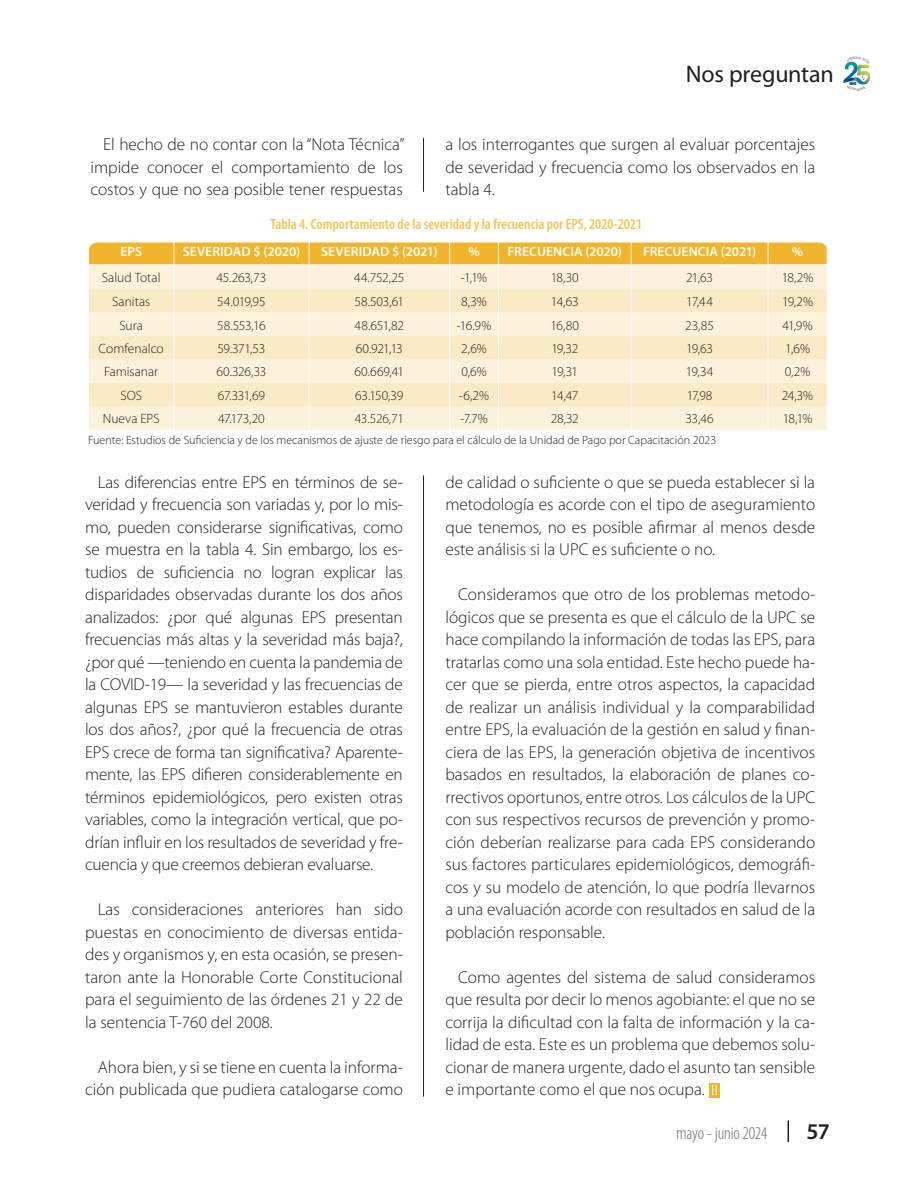
<style>
.page{position:relative;width:915px;height:1191px;background:#fff}
.page>*{position:absolute;margin:0;border:0;box-sizing:border-box;transform-origin:0 0}
.t1{font:24px "Myriad Pro";letter-spacing:-.01em;color:#231f20}
.t2{font:600 22.5px "Myriad Pro";color:#231f20}
.t3{font:300 condensed 18px "Myriad Pro";letter-spacing:-.01em;color:#6c6d70}
.TEXTO_GENERAL_OK{font:300 17.25px/22.5px "Myriad Pro";color:#231f20;text-align:justify}
.TITULO_GRAFICA_OCT_1{font:600 condensed 15px "Myriad Pro";color:#f4c358}
.TABLA_TEXTO_NUMEROS{font:300 13.5px "Myriad Pro";letter-spacing:-.015em;color:#231f20}
.TABLA_TITULO_Y_GRAFI{font:600 13.5px "Myriad Pro";color:#fff}
.FUENTE{font:300 12px "Myriad Pro";color:#231f20}
.t4{font:4.2px "Haettenschweiler";color:#00326d}
.t5{font:700 3.3px "Bebas Neue";color:#738a95}
</style>
<div class="page">
<svg style="left:787px;top:1120px;width:1px;height:21px"></svg>
<hr style="left:423px;top:138px;width:1px;height:54px;background:#231f20">
<hr style="left:423px;top:475px;width:1px;height:621px;background:#231f20">
<div style="left:89px;top:242px;width:738px;height:27px;background:#f1b52d;border-radius:9px"></div>
<div style="left:89px;top:264px;width:737px;height:166px;background:#fcf2dc"></div>
<svg style="left:89px;top:289px;width:737px;height:117px;background:#fbedcf"></svg>
<svg style="left:173px;top:242px;width:1px;height:188px"></svg>
<svg style="left:308px;top:242px;width:1px;height:188px"></svg>
<svg style="left:449px;top:242px;width:1px;height:188px"></svg>
<svg style="left:498px;top:242px;width:1px;height:188px"></svg>
<svg style="left:630px;top:242px;width:1px;height:188px"></svg>
<svg style="left:767px;top:242px;width:1px;height:188px"></svg>
<svg style="left:826px;top:246px;width:1px;height:184px"></svg>
<svg style="left:709px;top:1083px;width:10px;height:14px"></svg>
<svg style="left:711px;top:1085px;width:6px;height:9px"></svg>
<svg style="left:843px;top:61px;width:27px;height:24px"></svg>
<h1 class="t1" style="left:685px;top:59px;width:149px">Nos preguntan</h1>
<p class="t5" style="left:856px;top:56px;width:3px">a</p>
<p class="t4" style="left:849px;top:81px;width:8px">AÑOS</p>
<p class="TEXTO_GENERAL_OK" style="left:90px;top:133px;width:315px;text-indent:13px">El hecho de no contar con la “Nota Técnica” impide conocer el comportamiento de los costos y que no sea posible tener respuestas</p>
<p class="TITULO_GRAFICA_OCT_1" style="left:270px;top:216px;width:373px">Tabla 4. Comportamiento de la severidad y la frecuencia por EPS, 2020-2021</p>
<p class="TEXTO_GENERAL_OK" style="left:445px;top:133px;width:371px">a los interrogantes que surgen al evaluar porcentajes de severidad y frecuencia como los observados en la tabla 4.</p>
<p class="TABLA_TITULO_Y_GRAFI" style="left:120px;top:243px;width:23px">EPS</p>
<p class="TABLA_TITULO_Y_GRAFI" style="left:183px;top:243px;width:119px">SEVERIDAD $ (2020)</p>
<p class="TABLA_TITULO_Y_GRAFI" style="left:321px;top:243px;width:118px">SEVERIDAD $ (2021)</p>
<p class="TABLA_TITULO_Y_GRAFI" style="left:468px;top:243px;width:13px">%</p>
<p class="TABLA_TITULO_Y_GRAFI" style="left:507px;top:243px;width:116px">FRECUENCIA (2020)</p>
<p class="TABLA_TITULO_Y_GRAFI" style="left:642px;top:243px;width:115px">FRECUENCIA (2021)</p>
<p class="TABLA_TITULO_Y_GRAFI" style="left:791px;top:243px;width:13px">%</p>
<p class="TABLA_TEXTO_NUMEROS" style="left:102px;top:270px;width:60px">Salud Total</p>
<p class="TABLA_TEXTO_NUMEROS" style="left:216px;top:270px;width:51px">45.263,73</p>
<p class="TABLA_TEXTO_NUMEROS" style="left:354px;top:270px;width:52px">44.752,25</p>
<p class="TABLA_TEXTO_NUMEROS" style="left:460px;top:270px;width:28px">-1,1%</p>
<p class="TABLA_TEXTO_NUMEROS" style="left:550px;top:270px;width:30px">18,30</p>
<p class="TABLA_TEXTO_NUMEROS" style="left:685px;top:270px;width:29px">21,63</p>
<p class="TABLA_TEXTO_NUMEROS" style="left:781px;top:270px;width:33px">18,2%</p>
<p class="TABLA_TEXTO_NUMEROS" style="left:112px;top:294px;width:39px">Sanitas</p>
<p class="TABLA_TEXTO_NUMEROS" style="left:217px;top:294px;width:50px">54.019,95</p>
<p class="TABLA_TEXTO_NUMEROS" style="left:354px;top:294px;width:51px">58.503,61</p>
<p class="TABLA_TEXTO_NUMEROS" style="left:461px;top:294px;width:27px">8,3%</p>
<p class="TABLA_TEXTO_NUMEROS" style="left:550px;top:294px;width:29px">14,63</p>
<p class="TABLA_TEXTO_NUMEROS" style="left:686px;top:294px;width:28px">17,44</p>
<p class="TABLA_TEXTO_NUMEROS" style="left:781px;top:294px;width:32px">19,2%</p>
<p class="TABLA_TEXTO_NUMEROS" style="left:119px;top:317px;width:25px">Sura</p>
<p class="TABLA_TEXTO_NUMEROS" style="left:217px;top:317px;width:50px">58.553,16</p>
<p class="TABLA_TEXTO_NUMEROS" style="left:354px;top:317px;width:51px">48.651,82</p>
<p class="TABLA_TEXTO_NUMEROS" style="left:456px;top:317px;width:36px">-16.9%</p>
<p class="TABLA_TEXTO_NUMEROS" style="left:550px;top:317px;width:30px">16,80</p>
<p class="TABLA_TEXTO_NUMEROS" style="left:685px;top:317px;width:30px">23,85</p>
<p class="TABLA_TEXTO_NUMEROS" style="left:782px;top:317px;width:32px">41,9%</p>
<p class="TABLA_TEXTO_NUMEROS" style="left:99px;top:341px;width:67px">Comfenalco</p>
<p class="TABLA_TEXTO_NUMEROS" style="left:217px;top:341px;width:49px">59.371,53</p>
<p class="TABLA_TEXTO_NUMEROS" style="left:355px;top:341px;width:49px">60.921,13</p>
<p class="TABLA_TEXTO_NUMEROS" style="left:461px;top:341px;width:27px">2,6%</p>
<p class="TABLA_TEXTO_NUMEROS" style="left:551px;top:341px;width:28px">19,32</p>
<p class="TABLA_TEXTO_NUMEROS" style="left:685px;top:341px;width:29px">19,63</p>
<p class="TABLA_TEXTO_NUMEROS" style="left:785px;top:341px;width:26px">1,6%</p>
<p class="TABLA_TEXTO_NUMEROS" style="left:104px;top:364px;width:56px">Famisanar</p>
<p class="TABLA_TEXTO_NUMEROS" style="left:216px;top:364px;width:51px">60.326,33</p>
<p class="TABLA_TEXTO_NUMEROS" style="left:354px;top:364px;width:51px">60.669,41</p>
<p class="TABLA_TEXTO_NUMEROS" style="left:461px;top:364px;width:27px">0,6%</p>
<p class="TABLA_TEXTO_NUMEROS" style="left:551px;top:364px;width:28px">19,31</p>
<p class="TABLA_TEXTO_NUMEROS" style="left:685px;top:364px;width:29px">19,34</p>
<p class="TABLA_TEXTO_NUMEROS" style="left:784px;top:364px;width:27px">0,2%</p>
<p class="TABLA_TEXTO_NUMEROS" style="left:120px;top:388px;width:23px">SOS</p>
<p class="TABLA_TEXTO_NUMEROS" style="left:218px;top:388px;width:49px">67.331,69</p>
<p class="TABLA_TEXTO_NUMEROS" style="left:355px;top:388px;width:50px">63.150,39</p>
<p class="TABLA_TEXTO_NUMEROS" style="left:459px;top:388px;width:32px">-6,2%</p>
<p class="TABLA_TEXTO_NUMEROS" style="left:551px;top:388px;width:29px">14,47</p>
<p class="TABLA_TEXTO_NUMEROS" style="left:686px;top:388px;width:27px">17,98</p>
<p class="TABLA_TEXTO_NUMEROS" style="left:781px;top:388px;width:33px">24,3%</p>
<p class="TABLA_TEXTO_NUMEROS" style="left:103px;top:411px;width:58px">Nueva EPS</p>
<p class="TABLA_TEXTO_NUMEROS" style="left:218px;top:411px;width:48px">47.173,20</p>
<p class="TABLA_TEXTO_NUMEROS" style="left:354px;top:411px;width:51px">43.526,71</p>
<p class="TABLA_TEXTO_NUMEROS" style="left:460px;top:411px;width:29px">-7.7%</p>
<p class="TABLA_TEXTO_NUMEROS" style="left:550px;top:411px;width:30px">28,32</p>
<p class="TABLA_TEXTO_NUMEROS" style="left:685px;top:411px;width:30px">33,46</p>
<p class="TABLA_TEXTO_NUMEROS" style="left:782px;top:411px;width:31px">18,1%</p>
<p class="FUENTE" style="left:88px;top:433px;width:629px">Fuente: Estudios de Suficiencia y de los mecanismos de ajuste de riesgo para el cálculo de la Unidad de Pago por Capacitación 2023</p>
<p class="TEXTO_GENERAL_OK" style="left:85px;top:471px;width:319px;text-indent:13px">Las diferencias entre EPS en términos de se&shy;veridad y frecuencia son variadas y, por lo mis&shy;mo, pueden considerarse significativas, como se muestra en la tabla 4. Sin embargo, los es&shy;tudios de suficiencia no logran explicar las disparidades observadas durante los dos años analizados: ¿por qué algunas EPS presentan frecuencias más altas y la severidad más baja?, ¿por qué —teniendo en cuenta la pandemia de la COVID-19— la severidad y las frecuencias de algunas EPS se mantuvieron estables durante los dos años?, ¿por qué la frecuencia de otras EPS crece de forma tan significativa? Aparente&shy;mente, las EPS difieren considerablemente en términos epidemiológicos, pero existen otras variables, como la integración vertical, que po&shy;drían influir en los resultados de severidad y fre&shy;cuencia y que creemos debieran evaluarse.</p>
<p class="TEXTO_GENERAL_OK" style="left:85px;top:898px;width:319px;text-indent:13px">Las consideraciones anteriores han sido puestas en conocimiento de diversas entida&shy;des y organismos y, en esta ocasión, se presen&shy;taron ante la Honorable Corte Constitucional para el seguimiento de las órdenes 21 y 22 de la sentencia T-760 del 2008.</p>
<p class="TEXTO_GENERAL_OK" style="left:85px;top:1056px;width:319px;text-align:right">Ahora bien, y si se tiene en cuenta la informa&shy;ción publicada que pudiera catalogarse como</p>
<p class="TEXTO_GENERAL_OK" style="left:445px;top:471px;width:371px">de calidad o suficiente o que se pueda establecer si la metodología es acorde con el tipo de aseguramiento que tenemos, no es posible afirmar al menos desde este análisis si la UPC es suficiente o no.</p>
<p class="TEXTO_GENERAL_OK" style="left:445px;top:583px;width:371px;text-indent:13px">Consideramos que otro de los problemas metodo&shy;lógicos que se presenta es que el cálculo de la UPC se hace compilando la información de todas las EPS, para tratarlas como una sola entidad. Este hecho puede ha&shy;cer que se pierda, entre otros aspectos, la capacidad de realizar un análisis individual y la comparabilidad entre EPS, la evaluación de la gestión en salud y finan&shy;ciera de las EPS, la generación objetiva de incentivos basados en resultados, la elaboración de planes co&shy;rrectivos oportunos, entre otros. Los cálculos de la UPC con sus respectivos recursos de prevención y promo&shy;ción deberían realizarse para cada EPS considerando sus factores particulares epidemiológicos, demográfi&shy;cos y su modelo de atención, lo que podría llevarnos a una evaluación acorde con resultados en salud de la población responsable.</p>
<p class="TEXTO_GENERAL_OK" style="left:445px;top:966px;width:371px;text-indent:13px">Como agentes del sistema de salud consideramos que resulta por decir lo menos agobiante: el que no se corrija la dificultad con la falta de información y la ca&shy;lidad de esta. Este es un problema que debemos solu&shy;cionar de manera urgente, dado el asunto tan sensible e importante como el que nos ocupa.</p>
<p class="t3" style="left:676px;top:1123px;width:92px">mayo - junio 2024</p>
<h2 class="t2" style="left:806px;top:1116px;width:25px">57</h2>
</div>
